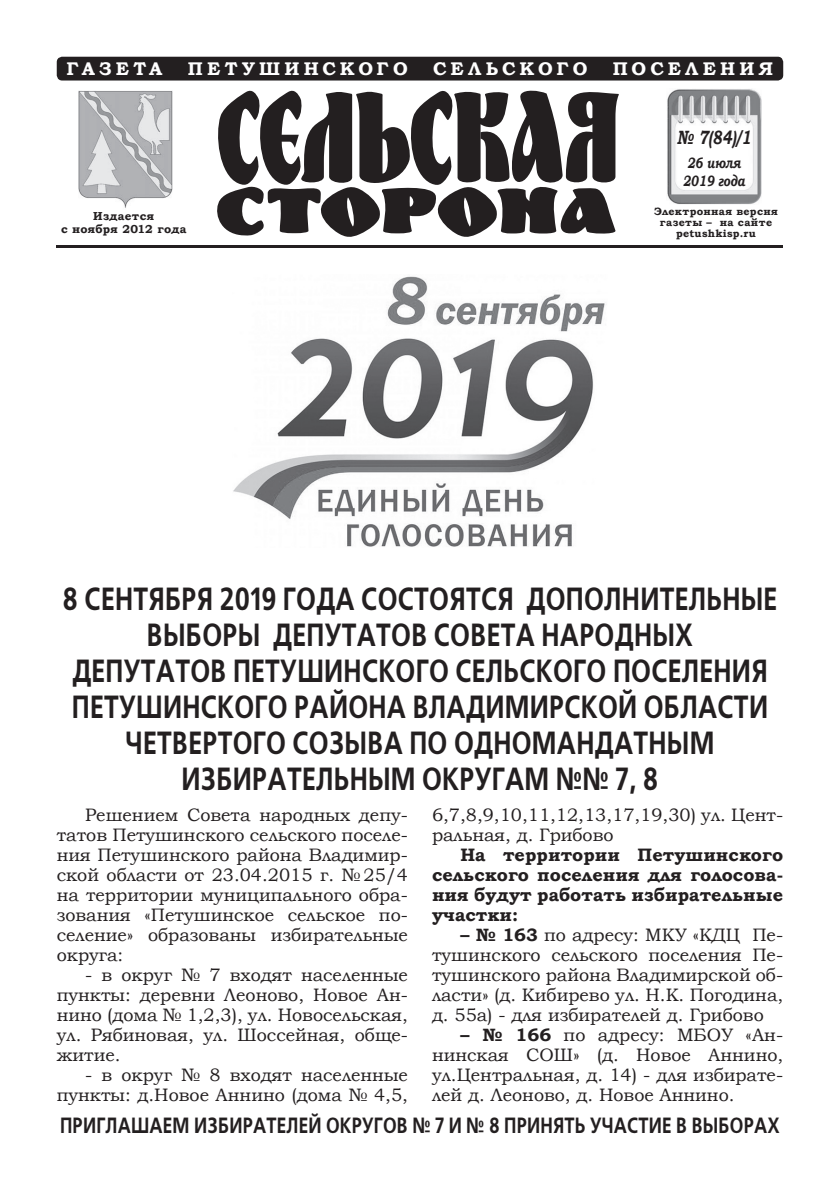
<style>
.page{position:relative;width:840px;height:1191px;background:#fff}
.page>*{position:absolute;margin:0;border:0;box-sizing:border-box;transform-origin:0 0}
.t1{font:700 32px/36px "Free Set C";letter-spacing:.01em;color:#231f20;text-align:center;scale:.8 1}
.t2{font:700 22px "Free Set C";letter-spacing:.01em;color:#231f20;scale:.8 1}
.t3{font:italic 700 19.2px "Bookman Old Style";color:#231f20;scale:.76 1}
.t4{font:700 18.4px "Bookman Old Style";letter-spacing:.225em;color:#fff}
.t5{font:18px/20px "Bookman Old Style";color:#231f20;text-align:justify}
.t6{font:700 18px/20px "Bookman Old Style";color:#231f20;text-align:justify}
.t7{font:italic 700 15px/18.2px "Bookman Old Style";color:#231f20;scale:.78 1}
.t8{font:700 11.6px/12.6px "Bookman Old Style";letter-spacing:.02em;color:#231f20;text-align:center}
.t9{font:700 10.6px/10.6px "Bookman Old Style";letter-spacing:.03em;color:#231f20;text-align:center}
.s1{font-weight:700}
</style>
<div class="page">
<div style="left:57px;top:57px;width:725px;height:24px;background:#231f20;border-radius:5px"></div>
<svg style="left:217px;top:90px;width:401px;height:147px"></svg>
<hr style="left:57px;top:245px;width:725px;height:3px;background:#231f20">
<img style="left:79px;top:91px;width:93px;height:117px">
<img style="left:667px;top:89px;width:94px;height:115px">
<img style="left:233px;top:276px;width:372px;height:271px">
<p class="t4" style="left:67px;top:55px;width:97px">ГАЗЕТА</p>
<p class="t4" style="left:188px;top:55px;width:221px">ПЕТУШИНСКОГО</p>
<p class="t4" style="left:433px;top:55px;width:156px">СЕЛЬСКОГО</p>
<p class="t4" style="left:612px;top:55px;width:162px">ПОСЕЛЕНИЯ</p>
<p class="t3" style="left:676px;top:123px;width:99px">№ 7(84)/1</p>
<p class="t7" style="left:682px;top:153px;width:82px">26 июля<br>2019 года</p>
<p class="t8" style="left:61px;top:210px;width:127px">Издается<br>с ноября 2012 года</p>
<p class="t9" style="left:653px;top:206px;width:125px">Электронная версия газеты – на сайте petushkisp.ru</p>
<p class="t1" style="left:63px;top:582px;width:894px">8 сентября 2019 года состоятся дополнительные выборы депутатов Совета народных<br>депутатов Петушинского сельского поселения Петушинского района Владимирской области четвертого созыва по одномандатным избирательным округам №№ 7, 8</p>
<p class="t5" style="left:57px;top:805px;width:352px;text-indent:28px">Решением Совета народных депу&shy;татов Петушинского сельского поселе&shy;ния Петушинского района Владимир&shy;ской области от 23.04.2015 г. № 25/4 на территории муниципального обра&shy;зования «Петушинское сельское по&shy;селение» образованы избирательные округа:</p>
<p class="t5" style="left:57px;top:965px;width:352px;text-indent:28px">- в округ № 7 входят населенные пункты: деревни Леоново, Новое Ан&shy;нино (дома № 1,2,3), ул. Новосельская, ул. Рябиновая, ул. Шоссейная, обще&shy;житие.</p>
<p class="t5" style="left:57px;top:1065px;width:352px;text-align:right">- в округ № 8 входят населенные пункты: д.Новое Аннино (дома № 4,5,</p>
<p class="t5" style="left:432px;top:805px;width:352px">6,7,8,9,10,11,12,13,17,19,30) ул. Цент&shy;ральная, д. Грибово</p>
<p class="t6" style="left:432px;top:845px;width:352px;text-indent:28px">На территории Петушинского сельского поселения для голосова&shy;ния будут работать избирательные участки:</p>
<p class="t5" style="left:432px;top:925px;width:352px;text-indent:28px"><span class="s1">– № 163</span> по адресу: МКУ «КДЦ Пе&shy;тушинского сельского поселения Пе&shy;тушинского района Владимирской об&shy;ласти» (д. Кибирево ул. Н.К. Погодина, д. 55а) - для избирателей д. Грибово</p>
<p class="t5" style="left:432px;top:1025px;width:352px;text-indent:28px"><span class="s1">– № 166</span> по адресу: МБОУ «Ан&shy;нинская СОШ» (д. Новое Аннино, ул.Центральная, д. 14) - для избирате&shy;лей д. Леоново, д. Новое Аннино.</p>
<p class="t2" style="left:60px;top:1113px;width:900px">Приглашаем избирателей округов № 7 и № 8 принять участие в выборах</p>
</div>
